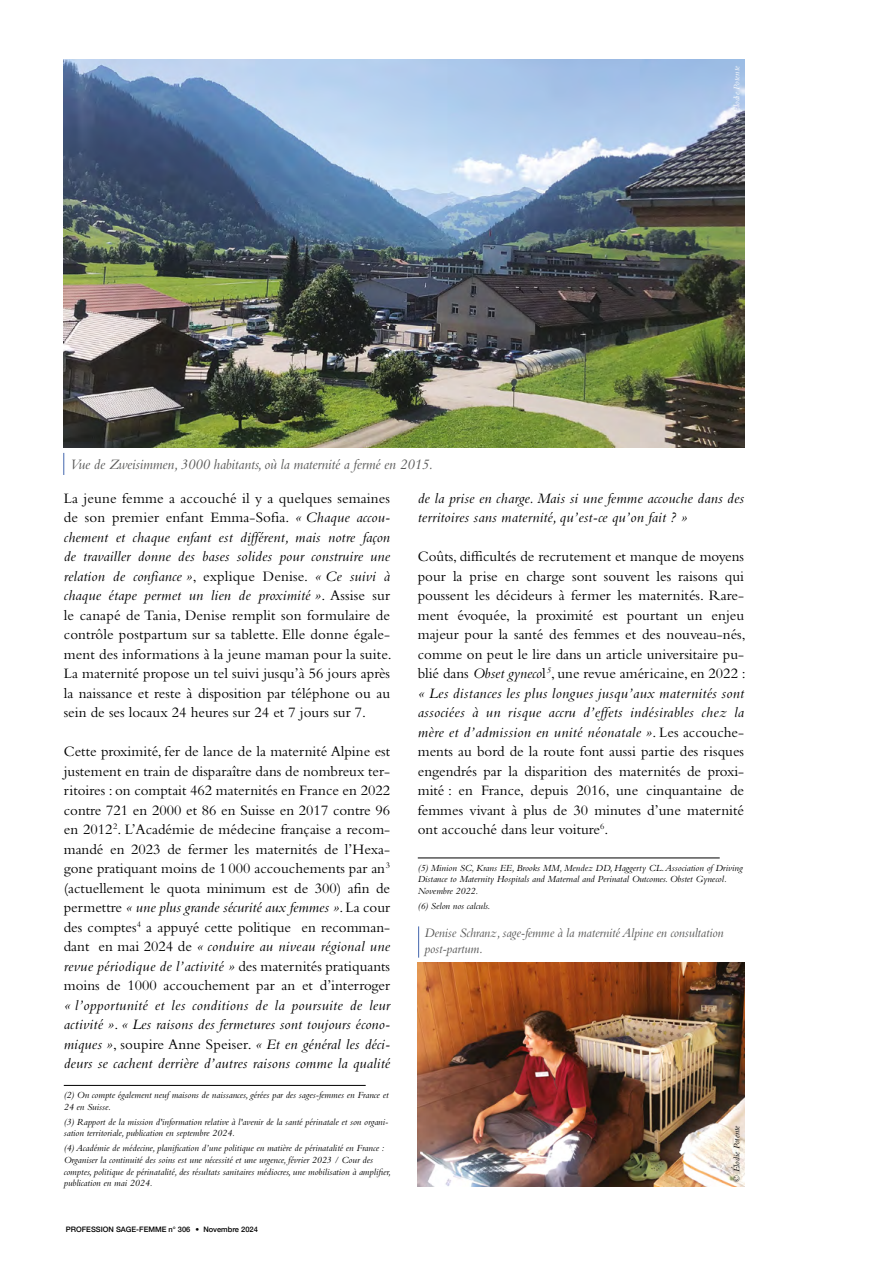
<style>
.page{position:relative;width:893px;height:1263px;background:#fff}
.page>*{position:absolute;margin:0;border:0;box-sizing:border-box;transform-origin:0 0}
.t1{font:15px/19.5px "Bembo Std";color:#000;text-align:justify}
.t2{font:italic 15px/19.5px "Bembo Std";letter-spacing:.01em;color:#000;text-align:justify}
.t3{font:italic 15px "Bembo Std";letter-spacing:-.01em;color:#575756}
.t4{font:italic 13.5px/16.2px "Bembo Std";letter-spacing:-.01em;color:#575756}
.t5{font:italic 9.75px/11.7px "Bembo Std";color:#000}
.t6{font:italic 9px "Bembo Std";color:#fff}
.t7{font:italic 9px "Bembo Std";color:#000}
.t8{font:500 7.5px "Helvetica Neue";color:#000}
.s1{font-style:italic}
.s2{font-style:normal}
</style>
<div class="page">
<hr style="left:64px;top:1085px;width:302px;height:1px;background:#000">
<hr style="left:418px;top:858px;width:302px;height:1px;background:#000">
<svg style="left:63px;top:453px;width:1px;height:22px"></svg>
<hr style="left:418px;top:926px;width:1px;height:32px;background:#4466ad">
<img style="left:64px;top:60px;width:680px;height:388px">
<img style="left:418px;top:963px;width:326px;height:223px">
<p class="t3" style="left:70px;top:455px;width:365px">Vue de Zweisimmen, 3000 habitants, où la maternité a fermé en 2015.</p>
<p class="t6" style="left:731px;top:122px;width:58px;rotate:-90deg">© Élodie Potente</p>
<p class="t1" style="left:64px;top:488px;width:329px">La jeune femme a accouché il y a quelques semaines de son premier enfant Emma-Sofia. <span class="s1">« Chaque accou&shy;chement et chaque enfant est différent, mais notre façon de travailler donne des bases solides pour construire une relation de confiance »</span>, explique Denise. <span class="s1">« Ce suivi à chaque étape permet un lien de proximité »</span>. Assise sur le canapé de Tania, Denise remplit son formulaire de contrôle postpartum sur sa tablette. Elle donne égale&shy;ment des informations à la jeune maman pour la suite.<br>La maternité propose un tel suivi jusqu’à 56 jours après la naissance et reste à disposition par téléphone ou au sein de ses locaux 24 heures sur 24 et 7 jours sur 7.</p>
<p class="t1" style="left:64px;top:741px;width:328px">Cette proximité, fer de lance de la maternité Alpine est justement en train de disparaître dans de nombreux ter&shy;ritoires : on comptait 462 maternités en France en 2022 contre 721 en 2000 et 86 en Suisse en 2017 contre 96 en 2012<sup>2</sup>. L’Académie de médecine française a recom&shy;mandé en 2023 de fermer les maternités de l’Hexa&shy;gone pratiquant moins de 1 000 accouchements par an<sup>3 </sup>(actuellement le quota minimum est de 300) afin de permettre <span class="s1">« une plus grande sécurité aux femmes »</span>. La cour des comptes<sup>4</sup> a appuyé cette politique en recomman&shy;dant en mai 2024 de <span class="s1">« conduire au niveau régional une revue périodique de l’activité »</span> des maternités pratiquants moins de 1000 accouchement par an et d’interroger</p>
<p class="t2" style="left:64px;top:995px;width:328px">« l’opportunité et les conditions de la poursuite de leur activité »<span class="s2">.</span> « Les raisons des fermetures sont toujours écono&shy;miques »<span class="s2">, soupire Anne Speiser.</span> « Et en général les déci&shy;deurs se cachent derrière d’autres raisons comme la qualité</p>
<p class="t5" style="left:64px;top:1089px;width:326px">(2) On compte également neuf maisons de naissances, gérées par des sages-femmes en France et<br>24 en Suisse.</p>
<p class="t5" style="left:64px;top:1116px;width:326px">(3) Rapport de la mission d'information relative à l'avenir de la santé périnatale et son organi&shy;sation territoriale, publication en septembre 2024.</p>
<p class="t5" style="left:64px;top:1142px;width:329px">(4) Académie de médecine, planification d’une politique en matière de périnatalité en France :<br>Organiser la continuité des soins est une nécessité et une urgence, février 2023 / Cour des comptes, politique de périnatalité, des résultats sanitaires médiocres, une mobilisation à amplifier, publication en mai 2024.</p>
<p class="t8" style="left:66px;top:1223px;width:193px">PROFESSION SAGE-FEMME n° 306 • Novembre 2024</p>
<p class="t2" style="left:418px;top:488px;width:328px">de la prise en charge. Mais si une femme accouche dans des territoires sans maternité, qu’est-ce qu’on fait ? »</p>
<p class="t1" style="left:418px;top:546px;width:329px">Coûts, difficultés de recrutement et manque de moyens pour la prise en charge sont souvent les raisons qui poussent les décideurs à fermer les maternités. Rare&shy;ment évoquée, la proximité est pourtant un enjeu majeur pour la santé des femmes et des nouveau-nés, comme on peut le lire dans un article universitaire pu&shy;blié dans <span class="s1">Obset gyneco</span>l<sup>5</sup>, une revue américaine, en 2022 : <span class="s1">« Les distances les plus longues jusqu’aux maternités sont associées à un risque accru d’effets indésirables chez la mère et d’admission en unité néonatale »</span>. Les accouche&shy;ments au bord de la route font aussi partie des risques engendrés par la disparition des maternités de proxi&shy;mité : en France, depuis 2016, une cinquantaine de femmes vivant à plus de 30 minutes d’une maternité ont accouché dans leur voiture<sup>6</sup>.</p>
<p class="t5" style="left:418px;top:861px;width:326px">(5) Minion SC, Krans EE, Brooks MM, Mendez DD, Haggerty CL. Association of Driving<br>Distance to Maternity Hospitals and Maternal and Perinatal Outcomes. Obstet Gynecol.<br>Novembre 2022.</p>
<p class="t5" style="left:418px;top:900px;width:74px">(6) Selon nos calculs.</p>
<p class="t4" style="left:425px;top:924px;width:300px">Denise Schranz, sage-femme à la maternité Alpine en consultation post-partum.</p>
<p class="t7" style="left:731px;top:1181px;width:58px;rotate:-90deg">© Élodie Potente</p>
</div>
